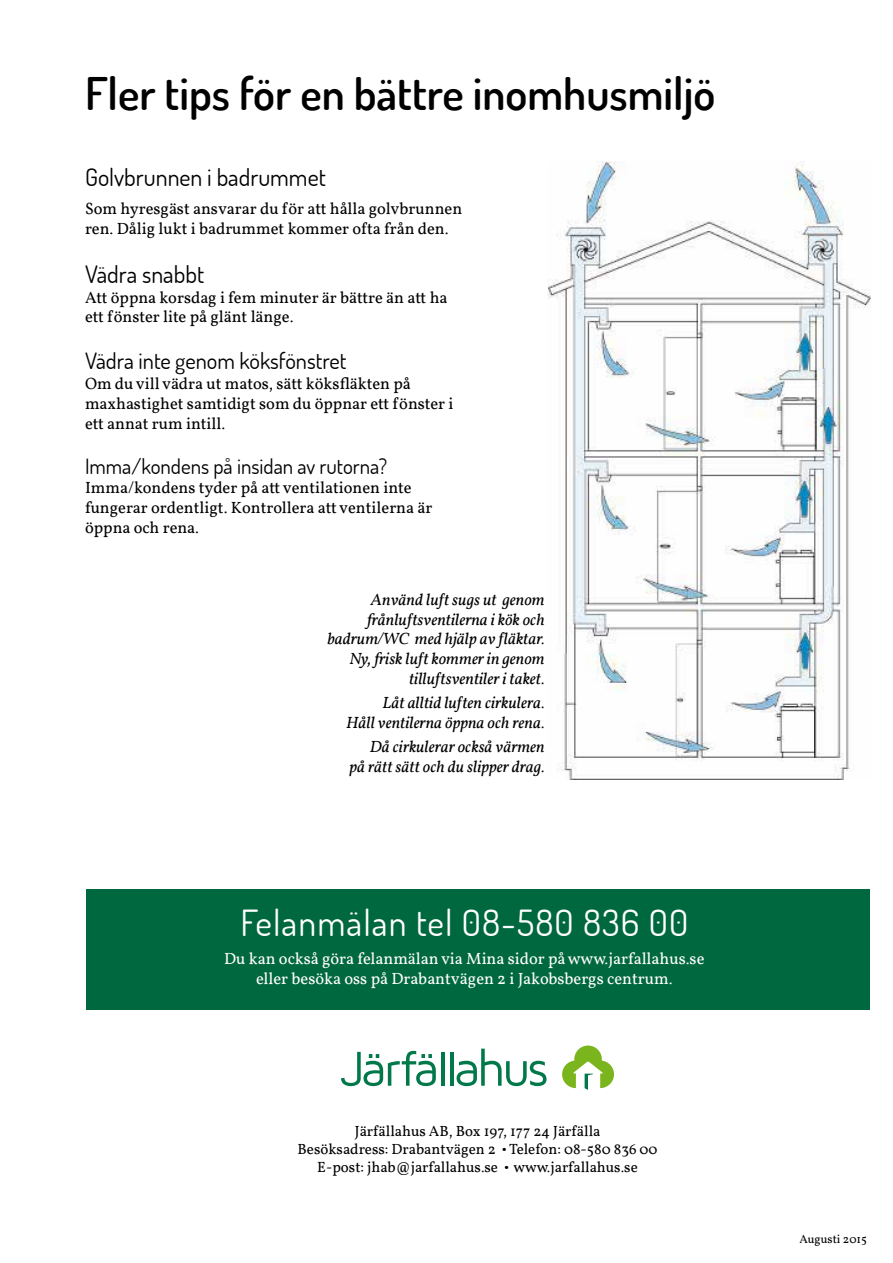
<style>
.page{position:relative;width:893px;height:1263px;background:#fff}
.page>*{position:absolute;margin:0;border:0;box-sizing:border-box;transform-origin:0 0}
.t1{font:600 45px "Dosis";color:#000}
.t2{font:36px "Dosis";letter-spacing:.03em;color:#fff}
.t3{font:24px "Dosis";color:#000}
.t4{font:22.5px "Dosis";color:#000}
.t5{font:21px "Dosis";color:#000}
.t6{font:16.5px/19.8px "Vollkorn";color:#000}
.t7{font:italic 16.5px/19.8px "Vollkorn";color:#000;text-align:right}
.t8{font:16.5px/19.8px "Vollkorn";color:#fff;text-align:center}
.t9{font:15px/18px "Vollkorn";color:#000;text-align:center}
.t10{font:12px "Vollkorn";color:#000}
</style>
<div class="page">
<img style="left:548px;top:161px;width:322px;height:619px">
<svg style="left:562px;top:1045px;width:52px;height:45px"></svg>
<hr style="left:441px;top:1052px;width:3px;height:34px;background:#007849">
<hr style="left:450px;top:1052px;width:3px;height:34px;background:#007849">
<svg style="left:457px;top:1048px;width:89px;height:38px"></svg>
<svg style="left:341px;top:1051px;width:95px;height:35px"></svg>
<div style="left:86px;top:889px;width:783px;height:121px;background:#00683f"></div>
<h1 class="t1" style="left:85px;top:64px;width:632px">Fler tips för en bättre inomhusmiljö</h1>
<h3 class="t3" style="left:85px;top:161px;width:242px">Golvbrunnen i badrummet</h3>
<p class="t6" style="left:85px;top:199px;width:379px">Som hyresgäst ansvarar du för att hålla golvbrunnen ren. Dålig lukt i badrummet kommer ofta från den.</p>
<h3 class="t3" style="left:85px;top:258px;width:121px">Vädra snabbt</h3>
<p class="t6" style="left:85px;top:287px;width:364px">Att öppna korsdag i fem minuter är bättre än att ha ett fönster lite på glänt länge.</p>
<h3 class="t4" style="left:85px;top:346px;width:263px">Vädra inte genom köksfönstret</h3>
<p class="t6" style="left:85px;top:374px;width:370px">Om du vill vädra ut matos, sätt köksfläkten på maxhastighet samtidigt som du öppnar ett fönster i ett annat rum intill.</p>
<p class="t5" style="left:85px;top:452px;width:304px">Imma/kondens på insidan av rutorna?</p>
<p class="t6" style="left:85px;top:478px;width:349px">Imma/kondens tyder på att ventilationen inte fungerar ordentligt. Kontrollera att ventilerna är öppna och rena.</p>
<p class="t7" style="left:327px;top:589px;width:219px">Använd luft sugs ut genom frånluftsventilerna i kök och badrum/WC med hjälp av fläktar.<br>Ny, frisk luft kommer in genom tilluftsventiler i taket.</p>
<p class="t7" style="left:346px;top:693px;width:200px">Låt alltid luften cirkulera.<br>Håll ventilerna öppna och rena.</p>
<p class="t7" style="left:349px;top:736px;width:197px">Då cirkulerar också värmen<br>på rätt sätt och du slipper drag.</p>
<h2 class="t2" style="left:241px;top:899px;width:449px">Felanmälan tel 08-580 836 00</h2>
<p class="t8" style="left:224px;top:948px;width:482px">Du kan också göra felanmälan via Mina sidor på www.jarfallahus.se eller besöka oss på Drabantvägen 2 i Jakobsbergs centrum.</p>
<p class="t9" style="left:297px;top:1122px;width:362px">Järfällahus AB, Box 197, 177 24 Järfälla<br>Besöksadress: Drabantvägen 2 • Telefon: 08-580 836 00<br>E-post: jhab@jarfallahus.se • www.jarfallahus.se</p>
<p class="t10" style="left:799px;top:1231px;width:69px">Augusti 2015</p>
</div>
